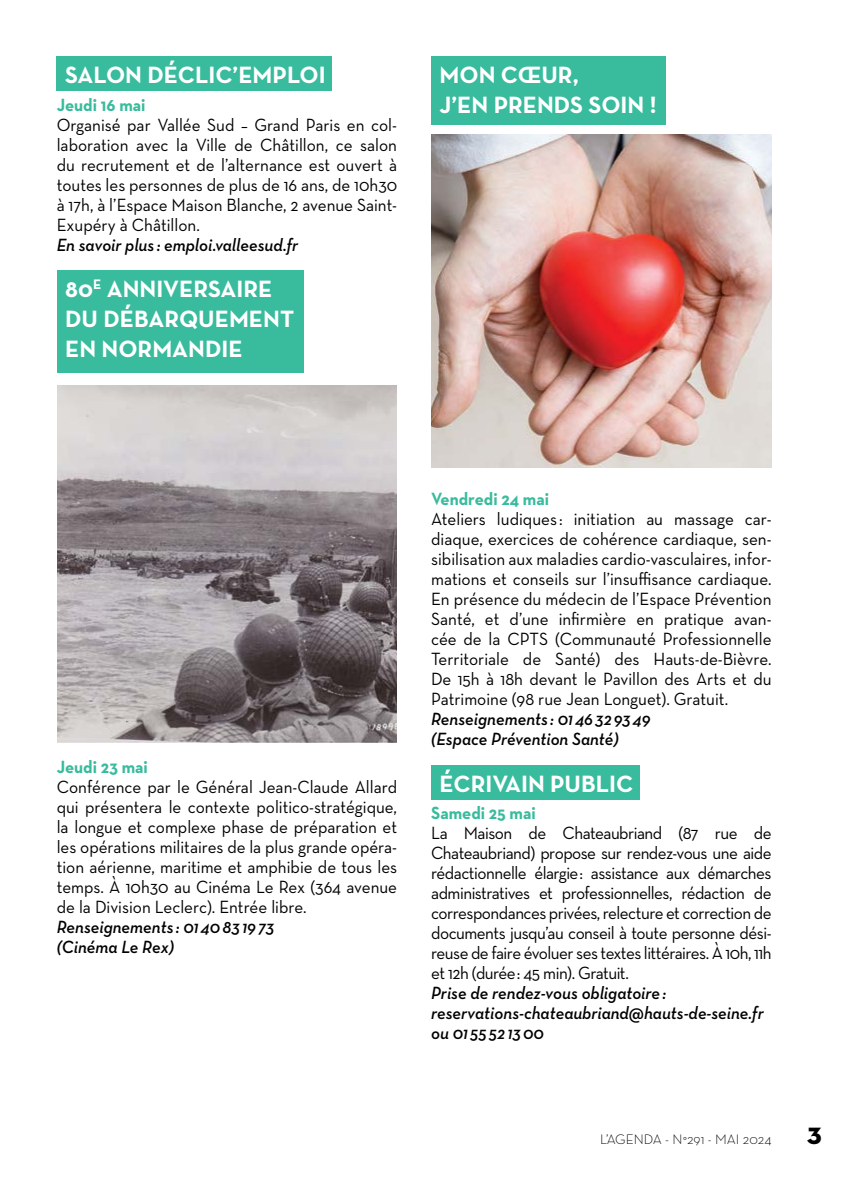
<style>
.page{position:relative;width:851px;height:1191px;background:#fff}
.page>*{position:absolute;margin:0;border:0;box-sizing:border-box;transform-origin:0 0}
.t1{font:700 24px/30px "Neutra Text";color:#fff}
.t2{font:24px "Neutra Disp Titling";color:#000}
.t3{font:18px/20px "Neutra Text";color:#000;text-align:justify;scale:.95 1}
.t4{font:italic 600 18px/20px "Neutra Text";color:#000;scale:.95 1}
.t5{font:700 18px "Neutra Text";color:#39bb9d;scale:.95 1}
.t6{font:300 14px "Neutra Text";color:#000}
</style>
<div class="page">
<div style="left:57px;top:57px;width:275px;height:34px;background:#39bb9d"></div>
<div style="left:57px;top:271px;width:246px;height:102px;background:#39bb9d"></div>
<div style="left:431px;top:57px;width:234px;height:68px;background:#39bb9d"></div>
<div style="left:431px;top:765px;width:208px;height:34px;background:#39bb9d"></div>
<img style="left:57px;top:386px;width:340px;height:357px">
<img style="left:431px;top:135px;width:340px;height:333px">
<h1 class="t1" style="left:65px;top:60px;width:262px">SALON DÉCLIC’EMPLOI</h1>
<p class="t5" style="left:57px;top:93px;width:95px">Jeudi 16 mai</p>
<p class="t3" style="left:57px;top:114px;width:360px">Organisé par Vallée Sud – Grand Paris en col&shy;laboration avec la Ville de Châtillon, ce salon du recrutement et de l’alternance est ouvert à toutes les personnes de plus de 16 ans, de 10h30 à 17h, à l’Espace Maison Blanche, 2 avenue Saint-Exupéry à Châtillon.</p>
<p class="t4" style="left:57px;top:234px;width:256px">En savoir plus : emploi.valleesud.fr</p>
<h1 class="t1" style="left:65px;top:274px;width:230px">80<sup>E</sup> ANNIVERSAIRE<br>DU DÉBARQUEMENT<br>EN NORMANDIE</h1>
<h1 class="t1" style="left:439px;top:60px;width:218px">MON CŒUR,<br>J’EN PRENDS SOIN !</h1>
<p class="t5" style="left:57px;top:755px;width:97px">Jeudi 23 mai</p>
<p class="t3" style="left:57px;top:776px;width:360px">Conférence par le Général Jean-Claude Allard qui présentera le contexte politico-stratégique, la longue et complexe phase de préparation et les opérations militaires de la plus grande opéra&shy;tion aérienne, maritime et amphibie de tous les temps. À 10h30 au Cinéma Le Rex (364 avenue de la Division Leclerc). Entrée libre.</p>
<p class="t4" style="left:57px;top:916px;width:230px">Renseignements : 014083 1973 (Cinéma Le Rex)</p>
<p class="t5" style="left:431px;top:487px;width:126px">Vendredi 24 mai</p>
<p class="t3" style="left:431px;top:508px;width:360px">Ateliers ludiques : initiation au massage car&shy;diaque, exercices de cohérence cardiaque, sen&shy;sibilisation aux maladies cardio-vasculaires, infor&shy;mations et conseils sur l’insuffisance cardiaque.<br>En présence du médecin de l’Espace Prévention Santé, et d’une infirmière en pratique avan&shy;cée de la CPTS (Communauté Professionnelle Territoriale de Santé) des Hauts-de-Bièvre.<br>De 15h à 18h devant le Pavillon des Arts et du Patrimoine (98 rue Jean Longuet). Gratuit.</p>
<p class="t4" style="left:431px;top:708px;width:232px">Renseignements : 0146329349 (Espace Prévention Santé)</p>
<h1 class="t1" style="left:439px;top:768px;width:195px">ÉCRIVAIN PUBLIC</h1>
<p class="t5" style="left:431px;top:801px;width:112px">Samedi 25 mai</p>
<p class="t3" style="left:431px;top:822px;width:360px">La Maison de Chateaubriand (87 rue de Chateaubriand) propose sur rendez-vous une aide rédactionnelle élargie: assistance aux démarches administratives et professionnelles, rédaction de correspondances privées, relecture et correction de documents jusqu’au conseil à toute personne dési&shy;reuse de faire évoluer ses textes littéraires. À 10h, 11h et 12h (durée: 45 min). Gratuit.</p>
<p class="t4" style="left:431px;top:982px;width:351px">Prise de rendez-vous obligatoire: reservations-chateaubriand@hauts-de-seine.fr ou 01 55 52 1300</p>
<p class="t6" style="left:600px;top:1130px;width:173px">L’AGENDA - N°291 - MAI 2024</p>
<h1 class="t2" style="left:806px;top:1120px;width:16px">3</h1>
</div>
